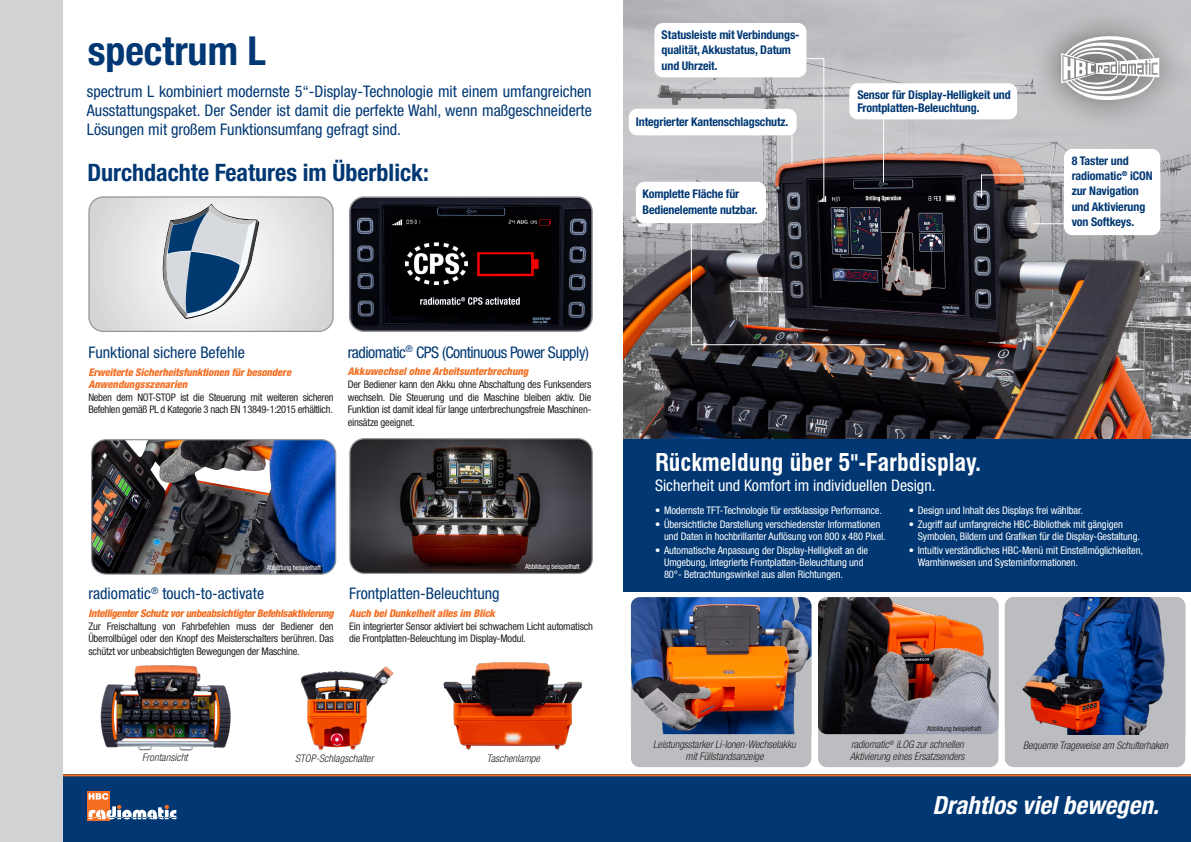
<style>
.page{position:relative;width:1191px;height:842px;background:#fff}
.page>*{position:absolute;margin:0;border:0;box-sizing:border-box;transform-origin:0 0}
.t1{font:700 condensed 40px "Helvetica Neue LTW1 G";color:#013874}
.t2{font:italic 700 condensed 25px "Helvetica Neue LT Pro";color:#fff}
.t3{font:700 condensed 24px "Helvetica Neue LTW1 G";color:#013874}
.t4{font:700 condensed 24px "Swiss 721 BT";color:#fff}
.t5{font:condensed 16px/19.2px "Helvetica Neue LT Pro";color:#013874;text-align:justify}
.t6{font:condensed 16px "Helvetica Neue LT Pro";color:#fff}
.t7{font:condensed 16px "Helvetica Neue LT Pro";letter-spacing:-.03em;color:#013874}
.t8{font:700 condensed 12px/15.4px "Helvetica Neue LTW1 G";letter-spacing:-.01em;color:#013874}
.t9{font:condensed 10.5px/12.6px "Helvetica Neue LT Pro";letter-spacing:-.02em;color:#231f20;text-align:justify}
.t10{font:condensed 10.5px/12px "Helvetica Neue LT Pro";letter-spacing:-.01em;color:#fff}
.t11{font:italic 300 condensed 10.5px/12px "Helvetica Neue LT Pro";letter-spacing:-.01em;color:#231f20;text-align:center}
.t12{font:italic 800 condensed 10.5px/12px "Helvetica Neue LTW1 G";letter-spacing:-.01em;color:#f36e21}
.t13{font:italic 800 condensed 10.5px "Helvetica Neue LTW1 G";letter-spacing:-.03em;color:#f36e21}
.t14{font:condensed 7px "Helvetica Neue LT Pro";letter-spacing:-.02em;color:#fff}
.t15{font:condensed 7px "Helvetica Neue LT Pro";letter-spacing:-.02em;color:#231f20}
</style>
<div class="page">
<img style="left:624px;top:0;width:567px;height:439px">
<div style="left:62px;top:774px;width:1129px;height:68px;background:#013874"></div>
<svg style="left:87px;top:791px;width:23px;height:30px"></svg>
<svg style="left:88px;top:793px;width:89px;height:26px"></svg>
<hr style="left:62px;top:774px;width:1129px;height:2px;background:#f36e21">
<div style="left:0;top:0;width:62px;height:842px;background:#d1d2d4"></div>
<img style="left:352px;top:199px;width:238px;height:130px">
<div style="left:349px;top:196px;width:244px;height:136px;border:2px solid #939598;border-radius:15px"></div>
<div style="left:88px;top:196px;width:246px;height:136px;border:1px solid #939598;border-radius:15px"></div>
<div style="left:1004px;top:597px;width:181px;height:170px;background:#bcbdc0;border-radius:9px"></div>
<div style="left:818px;top:597px;width:180px;height:170px;background:#bcbdc0;border-radius:9px"></div>
<div style="left:631px;top:597px;width:180px;height:170px;background:#bcbdc0;border-radius:9px"></div>
<svg style="left:1004px;top:597px;width:181px;height:137px"></svg>
<img style="left:1017px;top:597px;width:149px;height:137px">
<svg style="left:89px;top:197px;width:244px;height:134px;background:#c8ced5"></svg>
<img style="left:631px;top:597px;width:180px;height:137px">
<img style="left:818px;top:597px;width:180px;height:137px">
<img style="left:300px;top:666px;width:94px;height:85px">
<img style="left:100px;top:665px;width:131px;height:86px">
<img style="left:443px;top:662px;width:139px;height:88px">
<svg style="left:1030px;top:5px;width:160px;height:126px;background:#bcbcbf"></svg>
<svg style="left:1061px;top:36px;width:98px;height:64px"></svg>
<img style="left:624px;top:137px;width:538px;height:302px">
<div style="left:624px;top:439px;width:567px;height:152px;background:#013874"></div>
<img style="left:351px;top:440px;width:240px;height:132px">
<div style="left:349px;top:438px;width:244px;height:136px;border:1px solid #939598;border-radius:15px"></div>
<img style="left:93px;top:441px;width:243px;height:132px">
<div style="left:91px;top:439px;width:245px;height:136px;border:1px solid #939598;border-radius:15px"></div>
<svg style="left:980px;top:174px;width:84px;height:25px;background:#8b7e7c"></svg>
<div style="left:654px;top:23px;width:152px;height:54px;background:#fff;border-radius:9px"></div>
<div style="left:849px;top:83px;width:168px;height:36px;background:#fff;border-radius:9px"></div>
<hr style="left:1033px;top:223px;width:52px;height:1px;background:#fff">
<hr style="left:883px;top:103px;width:1px;height:79px;background:#fff">
<svg style="left:690px;top:210px;width:196px;height:136px;background:#403d42"></svg>
<div style="left:636px;top:182px;width:130px;height:41px;background:#fff;border-radius:9px"></div>
<div style="left:1064px;top:149px;width:96px;height:86px;background:#fff;border-radius:9px"></div>
<div style="left:629px;top:109px;width:167px;height:26px;background:#fff;border-radius:9px"></div>
<svg style="left:705px;top:58px;width:120px;height:140px"></svg>
<h1 class="t1" style="left:88px;top:27px;width:180px">spectrum L</h1>
<h3 class="t5" style="left:87px;top:81px;width:506px">spectrum L kombiniert modernste 5“-Display-Technologie mit einem umfangreichen Ausstattungspaket. Der Sender ist damit die perfekte Wahl, wenn maßgeschneiderte Lösungen mit großem Funktionsumfang gefragt sind.</h3>
<h3 class="t3" style="left:87px;top:158px;width:343px">Durchdachte Features im Überblick:</h3>
<p class="t8" style="left:661px;top:27px;width:140px">Statusleiste mit Verbindungs&shy;qualität, Akkustatus, Datum und Uhrzeit.</p>
<p class="t8" style="left:636px;top:114px;width:154px">Integrierter Kantenschlagschutz.</p>
<p class="t8" style="left:642px;top:186px;width:117px">Komplette Fläche für<br>Bedienelemente nutzbar.</p>
<p class="t8" style="left:857px;top:88px;width:155px;line-height:12.6px">Sensor für Display-Helligkeit und<br>Frontplatten-Beleuchtung.</p>
<p class="t8" style="left:1071px;top:153px;width:82px">8 Taster und radiomatic<sup>®</sup> iCON zur Navigation und Aktivierung von Softkeys.</p>
<h3 class="t5" style="left:88px;top:342px;width:158px">Funktional sichere Befehle</h3>
<p class="t12" style="left:88px;top:366px;width:204px">Erweiterte Sicherheitsfunktionen für besondere<br>Anwendungsszenarien</p>
<p class="t9" style="left:88px;top:390px;width:247px">Neben dem NOT-STOP ist die Steuerung mit weiteren sicheren<br>Befehlen gemäß PL d Kategorie 3 nach EN 13849-1:2015 erhältlich.</p>
<h3 class="t7" style="left:348px;top:342px;width:242px">radiomatic<sup>®</sup> CPS (Continuous Power Supply)</h3>
<p class="t12" style="left:348px;top:365px;width:182px">Akkuwechsel ohne Arbeitsunterbrechung</p>
<p class="t9" style="left:348px;top:378px;width:245px">Der Bediener kann den Akku ohne Abschaltung des Funksenders wechseln. Die Steuerung und die Maschine bleiben aktiv. Die Funktion ist damit ideal für lange unterbrechungsfreie Maschinen&shy;einsätze geeignet.</p>
<p class="t14" style="left:267px;top:563px;width:56px">Abbildung beispielhaft</p>
<h3 class="t5" style="left:88px;top:583px;width:177px">radiomatic<sup>®</sup> touch-to-activate</h3>
<p class="t13" style="left:88px;top:606px;width:247px">Intelligenter Schutz vor unbeabsichtigter Befehlsaktivierung</p>
<p class="t9" style="left:88px;top:620px;width:247px">Zur Freischaltung von Fahrbefehlen muss der Bediener den Überrollbügel oder den Knopf des Meisterschalters berühren. Das schützt vor unbeabsichtigten Bewegungen der Maschine.</p>
<p class="t14" style="left:525px;top:562px;width:56px">Abbildung beispielhaft</p>
<h3 class="t5" style="left:349px;top:583px;width:152px">Frontplatten-Beleuchtung</h3>
<p class="t12" style="left:349px;top:607px;width:147px">Auch bei Dunkelheit alles im Blick</p>
<p class="t9" style="left:349px;top:620px;width:245px">Ein integrierter Sensor aktiviert bei schwachem Licht automatisch die Frontplatten-Beleuchtung im Display-Modul.</p>
<h3 class="t4" style="left:655px;top:448px;width:327px">Rückmeldung über 5"-Farbdisplay.</h3>
<p class="t10" style="left:909px;top:504px;width:175px">• Design und Inhalt des Displays frei wählbar.</p>
<p class="t10" style="left:918px;top:518px;width:224px;text-indent:-9px">• Zugriff auf umfangreiche HBC-Bibliothek mit gängigen<br>Symbolen, Bildern und Grafiken für die Display-Gestaltung.</p>
<p class="t10" style="left:918px;top:544px;width:227px;text-indent:-9px">• Intuitiv verständliches HBC-Menü mit Einstellmöglichkeiten,<br>Warnhinweisen und Systeminformationen.</p>
<h3 class="t6" style="left:655px;top:476px;width:282px">Sicherheit und Komfort im individuellen Design.</h3>
<p class="t10" style="left:655px;top:504px;width:228px">• Modernste TFT-Technologie für erstklassige Performance.</p>
<p class="t10" style="left:664px;top:518px;width:223px;text-indent:-9px">• Übersichtliche Darstellung verschiedenster Informationen und Daten in hochbrillanter Auflösung von 800 x 480 Pixel.</p>
<p class="t10" style="left:664px;top:544px;width:206px;text-indent:-9px">• Automatische Anpassung der Display-Helligkeit an die<br>Umgebung, integrierte Frontplatten-Beleuchtung und<br>80°- Betrachtungswinkel aus allen Richtungen.</p>
<p class="t15" style="left:927px;top:725px;width:56px">Abbildung beispielhaft</p>
<p class="t11" style="left:851px;top:738px;width:114px">radiomatic<sup>®</sup> iLOG zur schnellen</p>
<p class="t11" style="left:1023px;top:739px;width:147px">Bequeme Trageweise am Schulterhaken</p>
<p class="t11" style="left:653px;top:738px;width:144px">Leistungsstarker Li-Ionen-Wechselakku mit Füllstandsanzeige</p>
<p class="t11" style="left:142px;top:751px;width:47px">Frontansicht</p>
<p class="t11" style="left:295px;top:752px;width:80px">STOP-Schlagschalter</p>
<p class="t11" style="left:487px;top:752px;width:55px">Taschenlampe</p>
<p class="t11" style="left:850px;top:750px;width:116px">Aktivierung eines Ersatzsenders</p>
<h2 class="t2" style="left:932px;top:791px;width:228px">Drahtlos viel bewegen.</h2>
</div>
